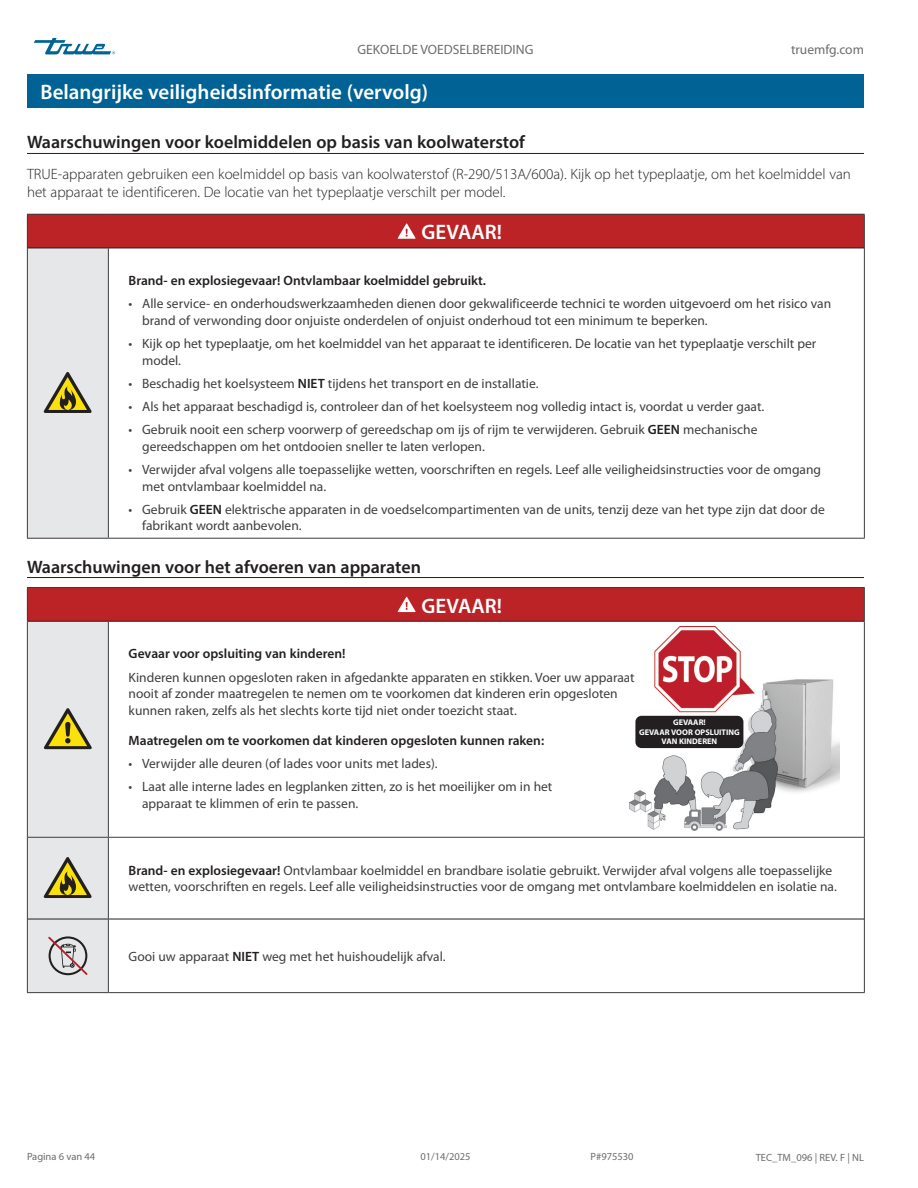
<style>
.page{position:relative;width:918px;height:1188px;background:#fff}
.page>*{position:absolute;margin:0;border:0;box-sizing:border-box;transform-origin:0 0}
.Title_bar_Page_header{font:600 21px "Myriad Pro";color:#fff}
.Tables_title_bar{font:600 21px "Myriad Pro";color:#fff}
.Subhead_underscore_H1{font:600 18px "Myriad Pro";color:#231f20}
.Body_Text_light_Normal{font:300 15px/18px "Myriad Pro";color:#231f20}
.Table_text{font:13.5px/16.5px "Myriad Pro";color:#3e3e3f}
.Table_text_BOLD{font:600 13.5px "Myriad Pro";color:#231f20}
.t1{font:13.5px "Myriad Pro";color:#6c6d70}
.t2{font:10.5px "Myriad Pro";color:#6c6d70}
.Table_text-2{font:700 8.25px/9.1px "Myriad Pro";color:#fff;text-align:center}
.s1{font-weight:600;color:#231f20}
</style>
<div class="page">
<svg style="left:34px;top:38px;width:81px;height:16px"></svg>
<div style="left:27px;top:74px;width:837px;height:34px;background:#016395"></div>
<div style="left:27px;top:214px;width:837px;height:34px;background:#bc2326"></div>
<div style="left:27px;top:248px;width:81px;height:290px;background:#e6e7e9"></div>
<hr style="left:27px;top:214px;width:81px;height:1px;background:#3e3e3f">
<hr style="left:27px;top:215px;width:1px;height:33px;background:#3e3e3f">
<hr style="left:108px;top:214px;width:757px;height:1px;background:#3e3e3f">
<hr style="left:864px;top:215px;width:1px;height:33px;background:#3e3e3f">
<hr style="left:27px;top:248px;width:1px;height:290px;background:#3e3e3f">
<hr style="left:108px;top:248px;width:1px;height:290px;background:#3e3e3f">
<hr style="left:864px;top:248px;width:1px;height:290px;background:#3e3e3f">
<hr style="left:27px;top:538px;width:81px;height:1px;background:#3e3e3f">
<hr style="left:108px;top:538px;width:757px;height:1px;background:#3e3e3f">
<hr style="left:28px;top:248px;width:80px;height:1px;background:#231f20">
<hr style="left:108px;top:248px;width:756px;height:1px;background:#231f20">
<svg style="left:398px;top:223px;width:18px;height:16px"></svg>
<svg style="left:44px;top:372px;width:48px;height:41px"></svg>
<div style="left:27px;top:588px;width:837px;height:33px;background:#bc2326"></div>
<svg style="left:109px;top:622px;width:755px;height:370px"></svg>
<hr style="left:27px;top:587px;width:81px;height:1px;background:#3e3e3f">
<hr style="left:27px;top:588px;width:1px;height:33px;background:#3e3e3f">
<hr style="left:108px;top:587px;width:757px;height:1px;background:#3e3e3f">
<hr style="left:864px;top:588px;width:1px;height:33px;background:#3e3e3f">
<hr style="left:108px;top:622px;width:1px;height:215px;background:#3e3e3f">
<hr style="left:864px;top:621px;width:1px;height:216px;background:#3e3e3f">
<hr style="left:108px;top:838px;width:1px;height:81px;background:#3e3e3f">
<hr style="left:864px;top:837px;width:1px;height:82px;background:#3e3e3f">
<hr style="left:108px;top:919px;width:1px;height:73px;background:#3e3e3f">
<hr style="left:864px;top:919px;width:1px;height:73px;background:#3e3e3f">
<hr style="left:108px;top:837px;width:756px;height:1px;background:#3e3e3f">
<hr style="left:108px;top:992px;width:757px;height:1px;background:#3e3e3f">
<hr style="left:108px;top:621px;width:756px;height:1px;background:#231f20">
<hr style="left:108px;top:919px;width:756px;height:1px;background:#231f20">
<svg style="left:398px;top:597px;width:18px;height:15px"></svg>
<svg style="left:27px;top:621px;width:81px;height:372px;background:#d9d8d3"></svg>
<hr style="left:27px;top:153px;width:837px;height:1px;background:#231f20">
<hr style="left:27px;top:577px;width:837px;height:1px;background:#231f20">
<img style="left:630px;top:626px;width:210px;height:205px">
<div style="left:635px;top:716px;width:108px;height:32px;background:#231f20;border-radius:6px"></div>
<p class="t1" style="left:358px;top:42px;width:177px">GEKOELDE VOEDSELBEREIDING</p>
<p class="t1" style="left:791px;top:42px;width:74px">truemfg.com</p>
<p class="Title_bar_Page_header" style="left:40px;top:79px;width:389px">Belangrijke veiligheidsinformatie (vervolg)</p>
<p class="Subhead_underscore_H1" style="left:27px;top:131px;width:500px">Waarschuwingen voor koelmiddelen op basis van koolwaterstof</p>
<p class="Body_Text_light_Normal" style="left:27px;top:165px;width:825px">TRUE-apparaten gebruiken een koelmiddel op basis van koolwaterstof (R-290/513A/600a). Kijk op het typeplaatje, om het koelmiddel van het apparaat te identificeren. De locatie van het typeplaatje verschilt per model.</p>
<p class="Tables_title_bar" style="left:422px;top:219px;width:82px">GEVAAR!</p>
<p class="Table_text_BOLD" style="left:129px;top:272px;width:359px">Brand- en explosiegevaar! Ontvlambaar koelmiddel gebruikt.</p>
<p class="Table_text" style="left:142px;top:295px;width:691px;text-indent:-14px">• Alle service- en onderhoudswerkzaamheden dienen door gekwalificeerde technici te worden uitgevoerd om het risico van brand of verwonding door onjuiste onderdelen of onjuist onderhoud tot een minimum te beperken.</p>
<p class="Table_text" style="left:142px;top:335px;width:676px;text-indent:-14px">• Kijk op het typeplaatje, om het koelmiddel van het apparaat te identificeren. De locatie van het typeplaatje verschilt per model.</p>
<p class="Table_text" style="left:129px;top:375px;width:411px">• Beschadig het koelsysteem <span class="s1">NIET</span> tijdens het transport en de installatie.</p>
<p class="Table_text" style="left:129px;top:398px;width:637px">• Als het apparaat beschadigd is, controleer dan of het koelsysteem nog volledig intact is, voordat u verder gaat.</p>
<p class="Table_text" style="left:142px;top:421px;width:617px;text-indent:-14px">• Gebruik nooit een scherp voorwerp of gereedschap om ijs of rijm te verwijderen. Gebruik <span class="s1">GEEN</span> mechanische gereedschappen om het ontdooien sneller te laten verlopen.</p>
<p class="Table_text" style="left:142px;top:461px;width:681px;text-indent:-14px">• Verwijder afval volgens alle toepasselijke wetten, voorschriften en regels. Leef alle veiligheidsinstructies voor de omgang met ontvlambaar koelmiddel na.</p>
<p class="Table_text" style="left:142px;top:501px;width:684px;text-indent:-14px">• Gebruik <span class="s1">GEEN</span> elektrische apparaten in de voedselcompartimenten van de units, tenzij deze van het type zijn dat door de fabrikant wordt aanbevolen.</p>
<p class="Subhead_underscore_H1" style="left:27px;top:555px;width:396px">Waarschuwingen voor het afvoeren van apparaten</p>
<p class="Tables_title_bar" style="left:422px;top:592px;width:82px">GEVAAR!</p>
<p class="Table_text_BOLD" style="left:129px;top:645px;width:218px">Gevaar voor opsluiting van kinderen!</p>
<p class="Table_text" style="left:129px;top:669px;width:508px">Kinderen kunnen opgesloten raken in afgedankte apparaten en stikken. Voer uw apparaat nooit af zonder maatregelen te nemen om te voorkomen dat kinderen erin opgesloten kunnen raken, zelfs als het slechts korte tijd niet onder toezicht staat.</p>
<p class="Table_text_BOLD" style="left:129px;top:732px;width:417px">Maatregelen om te voorkomen dat kinderen opgesloten kunnen raken:</p>
<p class="Table_text" style="left:129px;top:755px;width:311px">• Verwijder alle deuren (of lades voor units met lades).</p>
<p class="Table_text" style="left:142px;top:778px;width:412px;text-indent:-14px">• Laat alle interne lades en legplanken zitten, zo is het moeilijker om in het apparaat te klimmen of erin te passen.</p>
<p class="Table_text-2" style="left:639px;top:718px;width:102px">GEVAAR!<br>GEVAAR VOOR OPSLUITING<br>VAN KINDEREN</p>
<p class="Table_text" style="left:129px;top:862px;width:710px"><span class="s1">Brand- en explosiegevaar!</span> Ontvlambaar koelmiddel en brandbare isolatie gebruikt. Verwijder afval volgens alle toepasselijke wetten, voorschriften en regels. Leef alle veiligheidsinstructies voor de omgang met ontvlambare koelmiddelen en isolatie na.</p>
<p class="Table_text" style="left:129px;top:948px;width:319px">Gooi uw apparaat <span class="s1">NIET</span> weg met het huishoudelijk afval.</p>
<p class="t2" style="left:27px;top:1150px;width:70px">Pagina 6 van 44</p>
<p class="t2" style="left:420px;top:1150px;width:52px">01/14/2025</p>
<p class="t2" style="left:591px;top:1150px;width:45px">P#975530</p>
<p class="t2" style="left:756px;top:1151px;width:110px">TEC_TM_096 | REV. F | NL</p>
</div>
